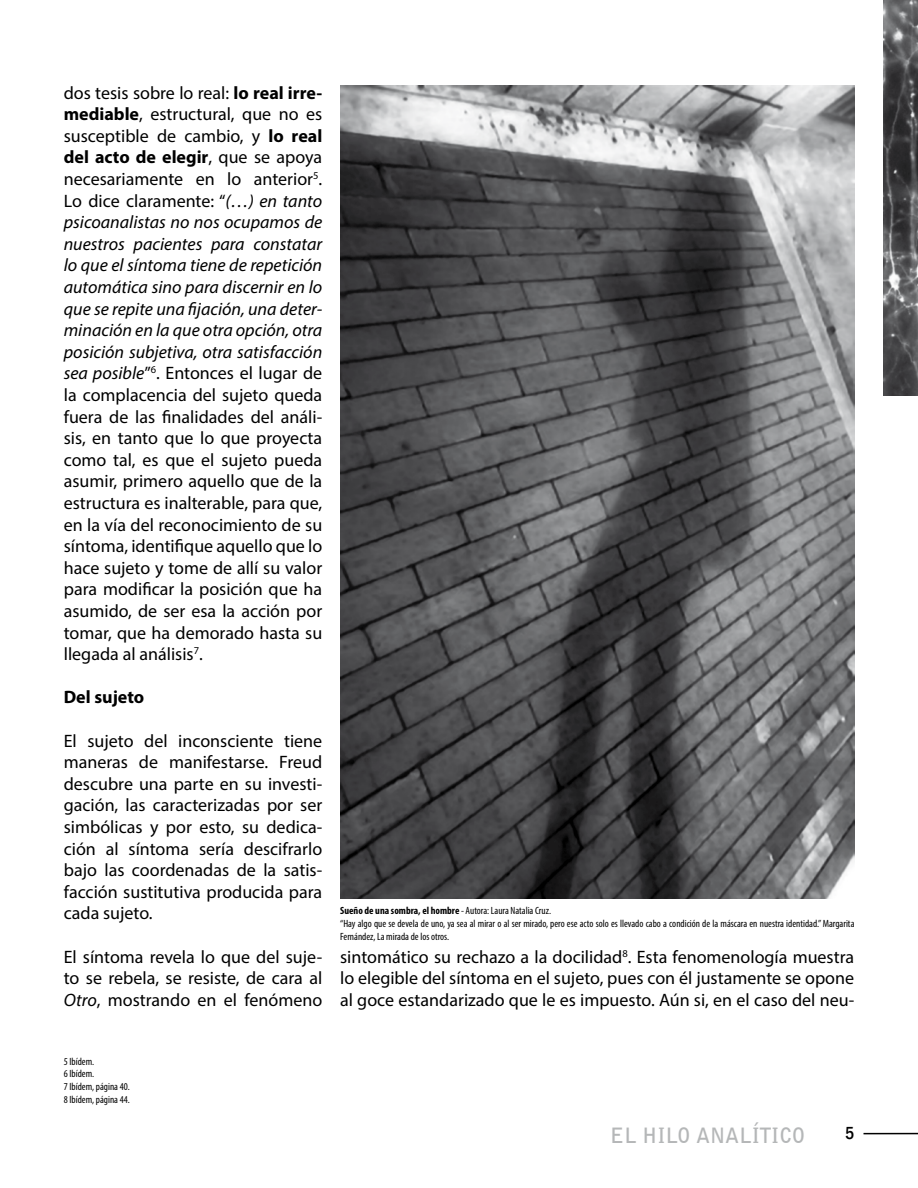
<style>
.page{position:relative;width:918px;height:1188px;background:#fff}
.page>*{position:absolute;margin:0;border:0;box-sizing:border-box;transform-origin:0 0}
.t1{font:700 21px "Bell Gothic BT";color:#b5b7b8}
.t2{font:18px/21.6px "Myriad Pro";color:#000;text-align:justify}
.t3{font:700 18px "Myriad Pro";color:#000}
.t4{font:500 condensed 18px "Franklin Gothic";color:#000}
.t5{font:condensed 10.5px/12.6px "Myriad Pro";color:#000}
.s1{font-weight:700}
.s2{font-style:italic}
</style>
<div class="page">
<img style="left:884px;top:0;width:34px;height:395px">
<hr style="left:864px;top:1133px;width:54px;height:1px;background:#000">
<img style="left:340px;top:85px;width:514px;height:813px">
<p class="t2" style="left:64px;top:81px;width:260px">dos tesis sobre lo real: <span class="s1">lo real irre&shy;mediable</span>, estructural, que no es susceptible de cambio, y <span class="s1">lo real del acto de elegir</span>, que se apoya necesariamente en lo anterior<sup>5</sup>.<br>Lo dice claramente: “<span class="s2">(…) en tanto psicoanalistas no nos ocupamos de nuestros pacientes para constatar lo que el síntoma tiene de repetición automática sino para discernir en lo que se repite una fijación, una deter&shy;minación en la que otra opción, otra posición subjetiva, otra satisfacción sea posible</span>”<sup>6</sup>. Entonces el lugar de la complacencia del sujeto queda fuera de las finalidades del análi&shy;sis, en tanto que lo que proyecta como tal, es que el sujeto pueda asumir, primero aquello que de la estructura es inalterable, para que, en la vía del reconocimiento de su síntoma, identifique aquello que lo hace sujeto y tome de allí su valor para modificar la posición que ha asumido, de ser esa la acción por tomar, que ha demorado hasta su llegada al análisis<sup>7</sup>.</p>
<p class="t3" style="left:64px;top:686px;width:82px">Del sujeto</p>
<p class="t2" style="left:64px;top:729px;width:260px">El sujeto del inconsciente tiene maneras de manifestarse. Freud descubre una parte en su investi&shy;gación, las caracterizadas por ser simbólicas y por esto, su dedica&shy;ción al síntoma sería descifrarlo bajo las coordenadas de la satis&shy;facción sustitutiva producida para cada sujeto.</p>
<p class="t2" style="left:64px;top:945px;width:260px">El síntoma revela lo que del suje&shy;to se rebela, se resiste, de cara al <span class="s2">Otro</span>, mostrando en el fenómeno</p>
<p class="t2" style="left:340px;top:945px;width:516px">sintomático su rechazo a la docilidad<sup>8</sup>. Esta fenomenología muestra lo elegible del síntoma en el sujeto, pues con él justamente se opone al goce estandarizado que le es impuesto. Aún si, en el caso del neu-</p>
<p class="t5" style="left:340px;top:904px;width:516px"><span class="s1">Sueño de una sombra, el hombre</span> - Autora: Laura Natalia Cruz.<br>“Hay algo que se devela de uno, ya sea al mirar o al ser mirado, pero ese acto solo es llevado cabo a condición de la máscara en nuestra identidad.” Margarita<br>Fernández, La mirada de los otros.</p>
<p class="t5" style="left:64px;top:1055px;width:68px">5 Ibídem.<br>6 Ibídem.<br>7 Ibídem, página 40.<br>8 Ibídem, página 44.</p>
<p class="t1" style="left:610px;top:1121px;width:59px">EL HILO</p>
<p class="t1" style="left:696px;top:1121px;width:27px">ANALÍTICO</p>
<p class="t4" style="left:845px;top:1122px;width:11px">5</p>
</div>
